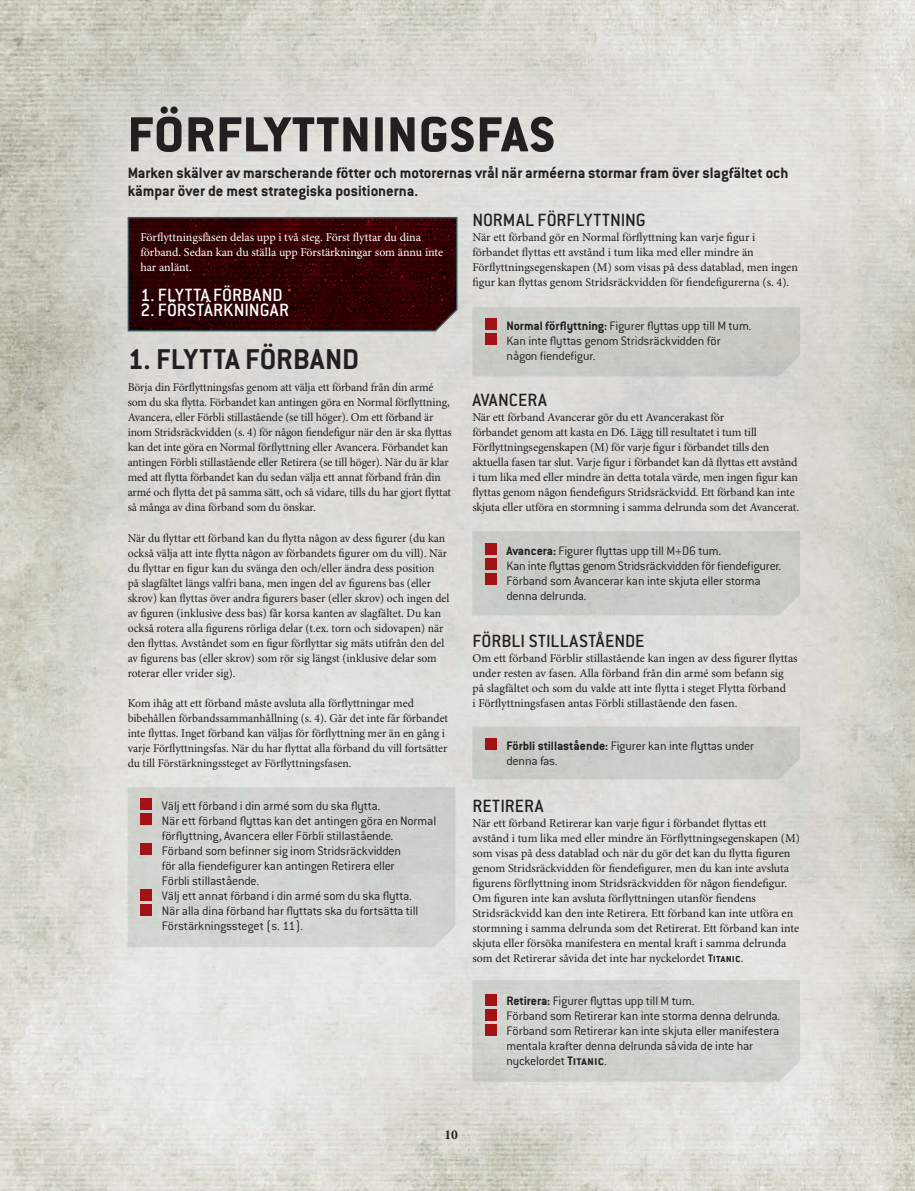
<style>
.page{position:relative;width:915px;height:1191px;background:#fff}
.page>*{position:absolute;margin:0;border:0;box-sizing:border-box;transform-origin:0 0}
.t1{font:800 54px "Conduit ITC Std";letter-spacing:.02em;color:#231f20}
.t2{font:700 31.5px "Conduit ITC Std";letter-spacing:.01em;color:#231f20}
.t3{font:500 19.5px "Conduit ITC Std";letter-spacing:.005em;color:#231f20}
.t4{font:500 19.5px "Conduit ITC Std";letter-spacing:.015em;color:#fff}
.t5{font:700 16.5px/18px "Conduit ITC Std";color:#231f20}
.t6{font:300 13.5px/15px "Conduit ITC Std";letter-spacing:-.015em;color:#231f20}
.t7{font:700 13.5px "Minion Pro";color:#231f20}
.t8{font:12px/15px "Minion Pro";letter-spacing:-.005em;color:#231f20}
.t9{font:12px/15px "Minion Pro";letter-spacing:-.005em;color:#fff}
.s1{font-weight:700}
.s2{font-family:"Conduit ITC Std";font-weight:700}
</style>
<div class="page">
<img style="left:0;top:0;width:914px;height:1191px">
<svg style="left:127px;top:216px;width:331px;height:116px;background:#34080a"></svg>
<div style="left:472px;top:307px;width:327px;height:69px;background:#c9c9c3"></div>
<div style="left:485px;top:319px;width:11px;height:11px;background:#a21217"></div>
<div style="left:485px;top:334px;width:11px;height:11px;background:#a21217"></div>
<div style="left:472px;top:531px;width:327px;height:84px;background:#c9ccc6"></div>
<div style="left:485px;top:544px;width:11px;height:11px;background:#a21217"></div>
<div style="left:485px;top:559px;width:11px;height:11px;background:#a21217"></div>
<div style="left:485px;top:574px;width:11px;height:11px;background:#a21217"></div>
<div style="left:472px;top:726px;width:327px;height:53px;background:#c9ccc7"></div>
<div style="left:485px;top:739px;width:11px;height:11px;background:#a21217"></div>
<div style="left:128px;top:787px;width:327px;height:160px;background:#d0d4cf"></div>
<div style="left:140px;top:799px;width:12px;height:11px;background:#a21217"></div>
<div style="left:140px;top:814px;width:12px;height:11px;background:#a21217"></div>
<div style="left:140px;top:844px;width:12px;height:11px;background:#a21217"></div>
<div style="left:140px;top:889px;width:12px;height:11px;background:#a21217"></div>
<div style="left:140px;top:904px;width:12px;height:11px;background:#a21217"></div>
<div style="left:472px;top:980px;width:327px;height:101px;background:#d0d3cd"></div>
<div style="left:485px;top:994px;width:11px;height:11px;background:#a21217"></div>
<div style="left:485px;top:1009px;width:11px;height:11px;background:#a21217"></div>
<div style="left:485px;top:1024px;width:11px;height:11px;background:#a21217"></div>
<h1 class="t1" style="left:128px;top:102px;width:429px">FÖRFLYTTNINGSFAS</h1>
<h3 class="t5" style="left:128px;top:163px;width:662px">Marken skälver av marscherande fötter och motorernas vrål när arméerna stormar fram över slagfältet och kämpar över de mest strategiska positionerna.</h3>
<p class="t9" style="left:140px;top:230px;width:304px">Förflyttningsfasen delas upp i två steg. Först flyttar du dina förband. Sedan kan du ställa upp Förstärkningar som ännu inte har anlänt.</p>
<h3 class="t4" style="left:140px;top:283px;width:144px">1. FLYTTA FÖRBAND</h3>
<h3 class="t4" style="left:140px;top:298px;width:150px">2. FÖRSTÄRKNINGAR</h3>
<h2 class="t2" style="left:128px;top:340px;width:233px">1. FLYTTA FÖRBAND</h2>
<p class="t8" style="left:128px;top:380px;width:325px">Börja din Förflyttningsfas genom att välja ett förband från din armé som du ska flytta. Förbandet kan antingen göra en Normal förflyttning, Avancera, eller Förbli stillastående (se till höger). Om ett förband är inom Stridsräckvidden (s. 4) för någon fiendefigur när den är ska flyttas kan det inte göra en Normal förflyttning eller Avancera. Förbandet kan antingen Förbli stillastående eller Retirera (se till höger). När du är klar med att flytta förbandet kan du sedan välja ett annat förband från din armé och flytta det på samma sätt, och så vidare, tills du har gjort flyttat så många av dina förband som du önskar.</p>
<p class="t8" style="left:128px;top:530px;width:323px">När du flyttar ett förband kan du flytta någon av dess figurer (du kan också välja att inte flytta någon av förbandets figurer om du vill). När du flyttar en figur kan du svänga den och/eller ändra dess position<br>på slagfältet längs valfri bana, men ingen del av figurens bas (eller skrov) kan flyttas över andra figurers baser (eller skrov) och ingen del av figuren (inklusive dess bas) får korsa kanten av slagfältet. Du kan också rotera alla figurens rörliga delar (t.ex. torn och sidovapen) när den flyttas. Avståndet som en figur förflyttar sig mäts utifrån den del av figurens bas (eller skrov) som rör sig längst (inklusive delar som roterar eller vrider sig).</p>
<p class="t8" style="left:128px;top:695px;width:322px">Kom ihåg att ett förband måste avsluta alla förflyttningar med bibehållen förbandssammanhållning (s. 4). Går det inte får förbandet inte flyttas. Inget förband kan väljas för förflyttning mer än en gång i varje Förflyttningsfas. När du har flyttat alla förband du vill fortsätter du till Förstärkningssteget av Förflyttningsfasen.</p>
<p class="t6" style="left:162px;top:798px;width:276px">Välj ett förband i din armé som du ska flytta.<br>När ett förband flyttas kan det antingen göra en Normal förflyttning, Avancera eller Förbli stillastående.<br>Förband som befinner sig inom Stridsräckvidden<br>för alla fiendefigurer kan antingen Retirera eller<br>Förbli stillastående.<br>Välj ett annat förband i din armé som du ska flytta.<br>När alla dina förband har flyttats ska du fortsätta till Förstärkningssteget (s. 11).</p>
<h3 class="t3" style="left:472px;top:208px;width:175px">NORMAL FÖRFLYTTNING</h3>
<p class="t8" style="left:472px;top:230px;width:327px">När ett förband gör en Normal förflyttning kan varje figur i förbandet flyttas ett avstånd i tum lika med eller mindre än Förflyttningsegenskapen (M) som visas på dess datablad, men ingen figur kan flyttas genom Stridsräckvidden för fiendefigurerna (s. 4).</p>
<p class="t6" style="left:506px;top:318px;width:246px"><span class="s1">Normal förflyttning:</span> Figurer flyttas upp till M tum.<br>Kan inte flyttas genom Stridsräckvidden för någon fiendefigur.</p>
<h3 class="t3" style="left:472px;top:388px;width:76px">AVANCERA</h3>
<p class="t8" style="left:472px;top:410px;width:327px">När ett förband Avancerar gör du ett Avancerakast för<br>förbandet genom att kasta en D6. Lägg till resultatet i tum till Förflyttningsegenskapen (M) för varje figur i förbandet tills den aktuella fasen tar slut. Varje figur i förbandet kan då flyttas ett avstånd i tum lika med eller mindre än detta totala värde, men ingen figur kan flyttas genom någon fiendefigurs Stridsräckvidd. Ett förband kan inte skjuta eller utföra en stormning i samma delrunda som det Avancerat.</p>
<p class="t6" style="left:506px;top:543px;width:276px"><span class="s1">Avancera:</span> Figurer flyttas upp till M+D6 tum.<br>Kan inte flyttas genom Stridsräckvidden för fiendefigurer.<br>Förband som Avancerar kan inte skjuta eller storma denna delrunda.</p>
<h3 class="t3" style="left:472px;top:628px;width:174px">FÖRBLI STILLASTÅENDE</h3>
<p class="t8" style="left:472px;top:650px;width:326px">Om ett förband Förblir stillastående kan ingen av dess figurer flyttas under resten av fasen. Alla förband från din armé som befann sig på slagfältet och som du valde att inte flytta i steget Flytta förband<br>i Förflyttningsfasen antas Förbli stillastående den fasen.</p>
<p class="t6" style="left:506px;top:738px;width:249px"><span class="s1">Förbli stillastående:</span> Figurer kan inte flyttas under denna fas.</p>
<h3 class="t3" style="left:472px;top:793px;width:73px">RETIRERA</h3>
<p class="t8" style="left:472px;top:815px;width:329px">När ett förband Retirerar kan varje figur i förbandet flyttas ett avstånd i tum lika med eller mindre än Förflyttningsegenskapen (M) som visas på dess datablad och när du gör det kan du flytta figuren genom Stridsräckvidden för fiendefigurer, men du kan inte avsluta figurens förflyttning inom Stridsräckvidden för någon fiendefigur.<br>Om figuren inte kan avsluta förflyttningen utanför fiendens Stridsräckvidd kan den inte Retirera. Ett förband kan inte utföra en stormning i samma delrunda som det Retirerat. Ett förband kan inte skjuta eller försöka manifestera en mental kraft i samma delrunda som det Retirerar såvida det inte har nyckelordet <span class="s2">Titanic</span>.</p>
<p class="t6" style="left:506px;top:993px;width:275px"><span class="s1">Retirera:</span> Figurer flyttas upp till M tum.<br>Förband som Retirerar kan inte storma denna delrunda.<br>Förband som Retirerar kan inte skjuta eller manifestera mentala krafter denna delrunda såvida de inte har nyckelordet <span class="s1">Titanic</span>.</p>
<p class="t7" style="left:444px;top:1126px;width:15px">10</p>
</div>
